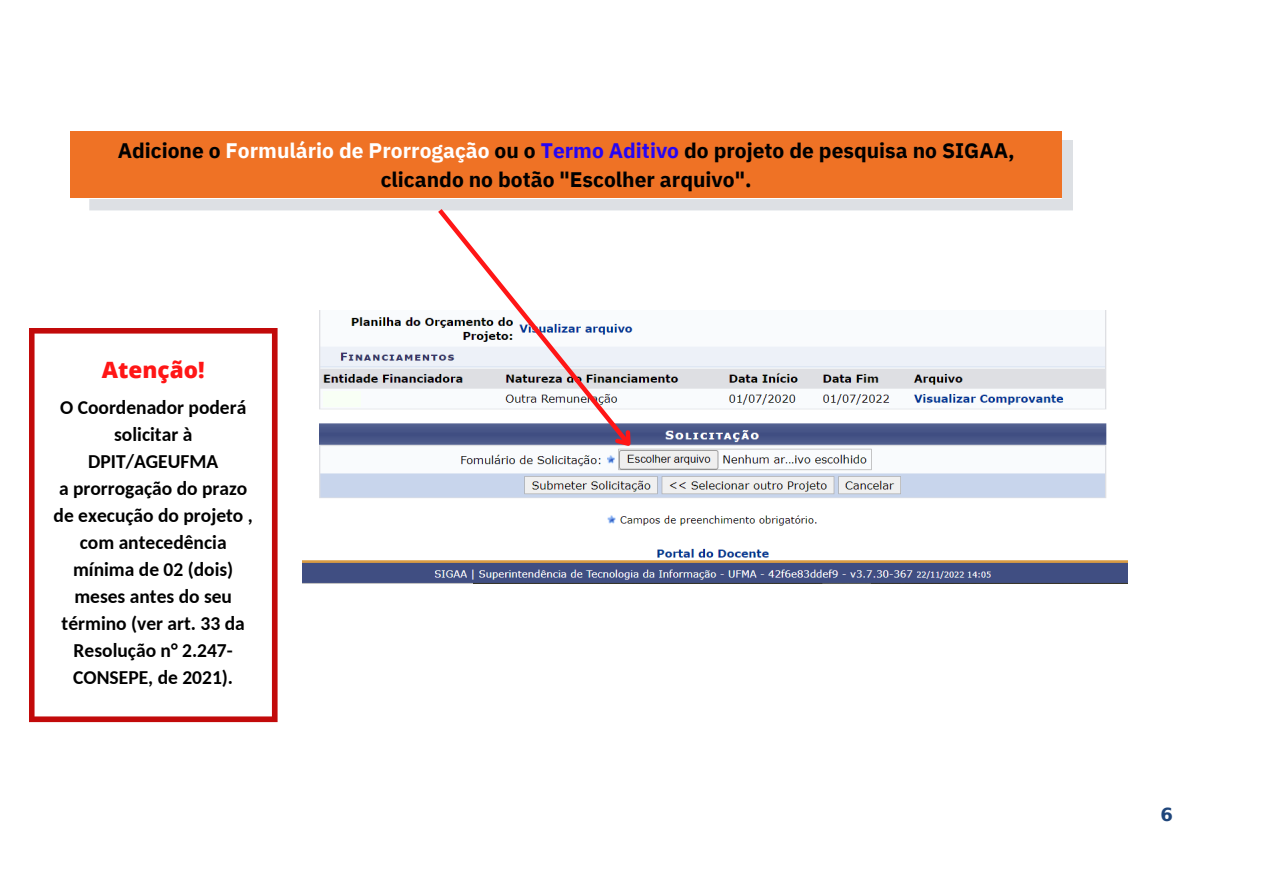
<style>
.page{position:relative;width:1263px;height:894px;background:#fff}
.page>*{position:absolute;margin:0;border:0;box-sizing:border-box;transform-origin:0 0}
.t1{font:800 22.5px "Open Sans";color:#ff1616}
.t2{font:700 21px/29.2px "IBM Plex Sans";color:#000;text-align:center}
.t3{font:700 19.5px/27px "Carlito";color:#000;text-align:center}
.t4{font:700 18px "DejaVu Sans";color:#1f467b}
.s1{color:#fff}
.s2{color:#2605f4}
</style>
<div class="page">
<svg style="left:89px;top:140px;width:984px;height:70px;background:#e0e2e6"></svg>
<div style="left:70px;top:131px;width:992px;height:67px;background:#ef7225"></div>
<img style="left:303px;top:310px;width:824px;height:273px">
<svg style="left:434px;top:204px;width:201px;height:246px"></svg>
<svg style="left:608px;top:423px;width:35px;height:34px"></svg>
<svg style="left:29px;top:328px;width:249px;height:394px"></svg>
<div style="left:323px;top:391px;width:38px;height:15px;background:#f8fff5"></div>
<p class="t2" style="left:118px;top:135px;width:898px">Adicione o <span class="s1">Formulário de Prorrogação</span> ou o <span class="s2">Termo Aditivo</span> do projeto de pesquisa no SIGAA, clicando no botão "Escolher arquivo".</p>
<p class="t1" style="left:102px;top:353px;width:104px">Atenção!</p>
<p class="t3" style="left:60px;top:395px;width:188px">O Coordenador poderá solicitar à<br>DPIT/AGEUFMA</p>
<p class="t3" style="left:54px;top:476px;width:201px">a prorrogação do prazo de execução do projeto , com antecedência mínima de 02 (dois) meses antes do seu término (ver art. 33 da<br>Resolução n° 2.247-<br>CONSEPE, de 2021).</p>
<h1 class="t4" style="left:1160px;top:803px;width:14px">6</h1>
</div>
